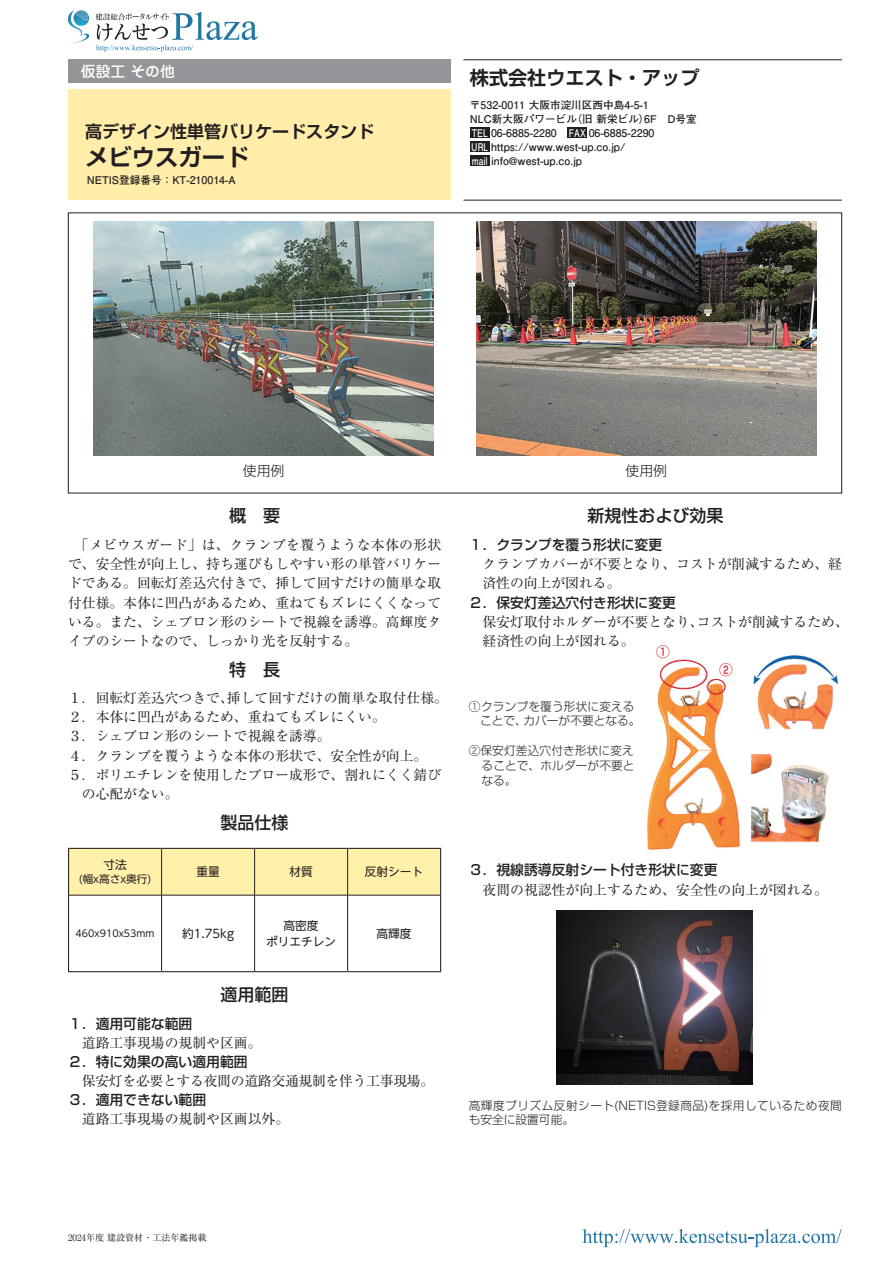
<style>
.page{position:relative;width:893px;height:1263px;background:#fff}
.page>*{position:absolute;margin:0;border:0;box-sizing:border-box;transform-origin:0 0}
.t1{font:700 23.4px "Shin Go Pr 6 De";color:#231f20}
.t2{font:700 19.2px "Shin Go Pr 6 De";color:#231f20}
.t3{font:500 16.95px "Shin Go Pr 6";color:#231f20}
.t4{font:700 16.95px "Shin Go Pr 6 De";color:#231f20}
.t5{font:500 14.85px "Jun 34 Pro";color:#fff}
.t6{font:13.8px/19.2px "Ryumin Pr 6";color:#231f20}
.t7{font:500 13.8px "Shin Go Pr 6";color:#231f20}
.t8{font:13.8px "Ryumin Pr 6";letter-spacing:-.02em;color:#231f20}
.t9{font:300 13.8px "Shin Go Pr 6";color:#231f20}
.t10{font:500 13.8px "Shin Go Pr 6";color:#d1232a}
.t11{font:300 11.7px/14.9px "Shin Go Pr 6";letter-spacing:.01em;color:#231f20}
.t12{font:300 11.7px/14.9px "Shin Go Pr 6";letter-spacing:.04em;color:#231f20}
.t13{font:11.7px/15.9px "UD Shin Go NT Pr 6";color:#231f20;text-align:center}
.t14{font:700 10.65px/13.8px "Futo Go B101 Pr 6";color:#231f20}
.t15{font:10.65px "UD Shin Go NT Pr 6";color:#231f20}
.t16{font:9.6px "UD Shin Go NT Pr 6";color:#231f20}
.t17{font:9px "Ryumin Pr 6";color:#231f20}
.s1{color:#fff}
</style>
<div class="page">
<hr style="left:463px;top:200px;width:379px;height:1px;background:#231f20">
<hr style="left:463px;top:60px;width:379px;height:1px;background:#231f20">
<div style="left:68px;top:60px;width:383px;height:23px;background:#939598"></div>
<div style="left:68px;top:89px;width:383px;height:111px;background:#ffeda9"></div>
<img style="left:94px;top:221px;width:340px;height:234px">
<img style="left:476px;top:221px;width:340px;height:234px">
<div style="left:470px;top:128px;width:20px;height:10px;background:#231f20"></div>
<div style="left:567px;top:128px;width:20px;height:10px;background:#231f20"></div>
<div style="left:470px;top:141px;width:20px;height:11px;background:#231f20"></div>
<div style="left:470px;top:155px;width:20px;height:11px;background:#231f20"></div>
<img style="left:647px;top:655px;width:191px;height:195px">
<div style="left:660px;top:660px;width:47px;height:29px;border:1px solid #d1232a;border-radius:50%"></div>
<div style="left:707px;top:679px;width:19px;height:15px;border:1px solid #d1232a;border-radius:50%"></div>
<img style="left:556px;top:910px;width:197px;height:175px">
<div style="left:69px;top:849px;width:371px;height:46px;background:#fff0aa"></div>
<hr style="left:68px;top:848px;width:94px;height:1px;background:#231f20">
<hr style="left:68px;top:849px;width:1px;height:46px;background:#231f20">
<hr style="left:162px;top:848px;width:93px;height:1px;background:#231f20">
<hr style="left:255px;top:848px;width:93px;height:1px;background:#231f20">
<hr style="left:348px;top:848px;width:93px;height:1px;background:#231f20">
<hr style="left:440px;top:849px;width:1px;height:46px;background:#231f20">
<hr style="left:68px;top:895px;width:1px;height:76px;background:#231f20">
<hr style="left:440px;top:895px;width:1px;height:76px;background:#231f20">
<hr style="left:68px;top:971px;width:94px;height:1px;background:#231f20">
<hr style="left:162px;top:971px;width:93px;height:1px;background:#231f20">
<hr style="left:255px;top:971px;width:93px;height:1px;background:#231f20">
<hr style="left:348px;top:971px;width:93px;height:1px;background:#231f20">
<hr style="left:161px;top:849px;width:1px;height:46px;background:#231f20">
<hr style="left:254px;top:849px;width:1px;height:46px;background:#231f20">
<hr style="left:347px;top:849px;width:1px;height:46px;background:#231f20">
<hr style="left:69px;top:895px;width:93px;height:1px;background:#231f20">
<hr style="left:162px;top:895px;width:93px;height:1px;background:#231f20">
<hr style="left:161px;top:895px;width:1px;height:76px;background:#231f20">
<hr style="left:255px;top:895px;width:93px;height:1px;background:#231f20">
<hr style="left:254px;top:895px;width:1px;height:76px;background:#231f20">
<hr style="left:348px;top:895px;width:92px;height:1px;background:#231f20">
<hr style="left:347px;top:895px;width:1px;height:76px;background:#231f20">
<svg style="left:583px;top:1229px;width:259px;height:18px"></svg>
<svg style="left:95px;top:12px;width:163px;height:40px"></svg>
<img style="left:83px;top:10px;width:6px;height:16px">
<img style="left:83px;top:11px;width:6px;height:10px">
<img style="left:68px;top:10px;width:15px;height:23px">
<img style="left:74px;top:33px;width:15px;height:10px">
<p class="t5" style="left:81px;top:59px;width:96px">仮設工 その他</p>
<p class="t4" style="left:85px;top:117px;width:291px">高デザイン性単管バリケードスタンド</p>
<h1 class="t1" style="left:85px;top:138px;width:165px">メビウスガード</h1>
<p class="t14" style="left:87px;top:173px;width:151px">NETIS登録番号：KT-210014-A</p>
<h2 class="t2" style="left:470px;top:62px;width:231px">株式会社ウエスト・アップ</h2>
<p class="t14" style="left:470px;top:98px;width:228px">〒532-0011 大阪市淀川区西中島4-5-1<br>NLC新大阪パワービル（旧 新栄ビル）6F　D号室<br><span class="s1">TEL</span> 06-6885-2280　<span class="s1">FAX</span> 06-6885-2290<br><span class="s1">URL</span> https://www.west-up.co.jp/<br><span class="s1">mail</span> info@west-up.co.jp</p>
<p class="t9" style="left:243px;top:459px;width:43px">使用例</p>
<p class="t9" style="left:626px;top:459px;width:43px">使用例</p>
<p class="t3" style="left:229px;top:502px;width:53px">概　要</p>
<p class="t6" style="left:68px;top:535px;width:375px;text-align:justify;text-indent:7px">「メビウスガード」は、クランプを覆うような本体の形状で、安全性が向上し、持ち運びもしやすい形の単管バリケードである。回転灯差込穴付きで、挿して回すだけの簡単な取付仕様。本体に凹凸があるため、重ねてもズレにくくなっている。また、シェブロン形のシートで視線を誘導。高輝度タイプのシートなので、しっかり光を反射する。</p>
<p class="t3" style="left:229px;top:655px;width:53px">特　長</p>
<p class="t6" style="left:68px;top:688px;width:382px">１．回転灯差込穴つきで、挿して回すだけの簡単な取付仕様。</p>
<p class="t6" style="left:68px;top:707px;width:319px">２．本体に凹凸があるため、重ねてもズレにくい。</p>
<p class="t6" style="left:68px;top:726px;width:264px">３．シェブロン形のシートで視線を誘導。</p>
<p class="t6" style="left:68px;top:745px;width:361px">４．クランプを覆うような本体の形状で、安全性が向上。</p>
<p class="t6" style="left:68px;top:764px;width:375px">５．ポリエチレンを使用したブロー成形で、割れにくく錆び</p>
<p class="t6" style="left:82px;top:783px;width:98px">の心配がない。</p>
<p class="t3" style="left:221px;top:808px;width:70px">製品仕様</p>
<p class="t13" style="left:103px;top:856px;width:25px">寸法</p>
<p class="t15" style="left:79px;top:870px;width:74px">(幅x高さx奥行)</p>
<p class="t13" style="left:196px;top:863px;width:25px">重量</p>
<p class="t13" style="left:289px;top:863px;width:25px">材質</p>
<p class="t13" style="left:365px;top:863px;width:60px">反射シート</p>
<p class="t16" style="left:76px;top:926px;width:81px">460x910x53mm</p>
<p class="t13" style="left:182px;top:925px;width:53px">約1.75kg</p>
<p class="t13" style="left:266px;top:917px;width:72px">高密度<br>ポリエチレン</p>
<p class="t13" style="left:377px;top:925px;width:37px">高輝度</p>
<p class="t3" style="left:221px;top:980px;width:70px">適用範囲</p>
<p class="t7" style="left:68px;top:1012px;width:126px">１．適用可能な範囲</p>
<p class="t6" style="left:82px;top:1032px;width:181px">道路工事現場の規制や区画。</p>
<p class="t7" style="left:68px;top:1050px;width:181px">２．特に効果の高い適用範囲</p>
<p class="t8" style="left:82px;top:1070px;width:354px">保安灯を必要とする夜間の道路交通規制を伴う工事現場。</p>
<p class="t7" style="left:68px;top:1088px;width:140px">３．適用できない範囲</p>
<p class="t6" style="left:82px;top:1109px;width:209px">道路工事現場の規制や区画以外。</p>
<p class="t3" style="left:587px;top:502px;width:138px">新規性および効果</p>
<p class="t7" style="left:469px;top:533px;width:195px">１．クランプを覆う形状に変更</p>
<p class="t6" style="left:483px;top:554px;width:361px">クランプカバーが不要となり、コストが削減するため、経済性の向上が図れる。</p>
<p class="t7" style="left:469px;top:591px;width:209px">２．保安灯差込穴付き形状に変更</p>
<p class="t6" style="left:483px;top:611px;width:368px">保安灯取付ホルダーが不要となり、コストが削減するため、経済性の向上が図れる。</p>
<p class="t10" style="left:656px;top:641px;width:15px">①</p>
<p class="t11" style="left:469px;top:698px;width:173px">①クランプを覆う形状に変える　ことで、カバーが不要となる。</p>
<p class="t11" style="left:482px;top:742px;width:155px;text-align:justify;text-indent:-13px">②保安灯差込穴付き形状に変えることで、ホルダーが不要となる。</p>
<p class="t10" style="left:719px;top:658px;width:15px">②</p>
<p class="t7" style="left:469px;top:859px;width:250px">３．視線誘導反射シート付き形状に変更</p>
<p class="t6" style="left:483px;top:879px;width:347px">夜間の視認性が向上するため、安全性の向上が図れる。</p>
<p class="t12" style="left:469px;top:1097px;width:375px">高輝度プリズム反射シート(NETIS登録商品)を採用しているため夜間も安全に設置可能。</p>
<p class="t17" style="left:68px;top:1230px;width:140px">2024年度 建設資材・工法年鑑掲載</p>
</div>
